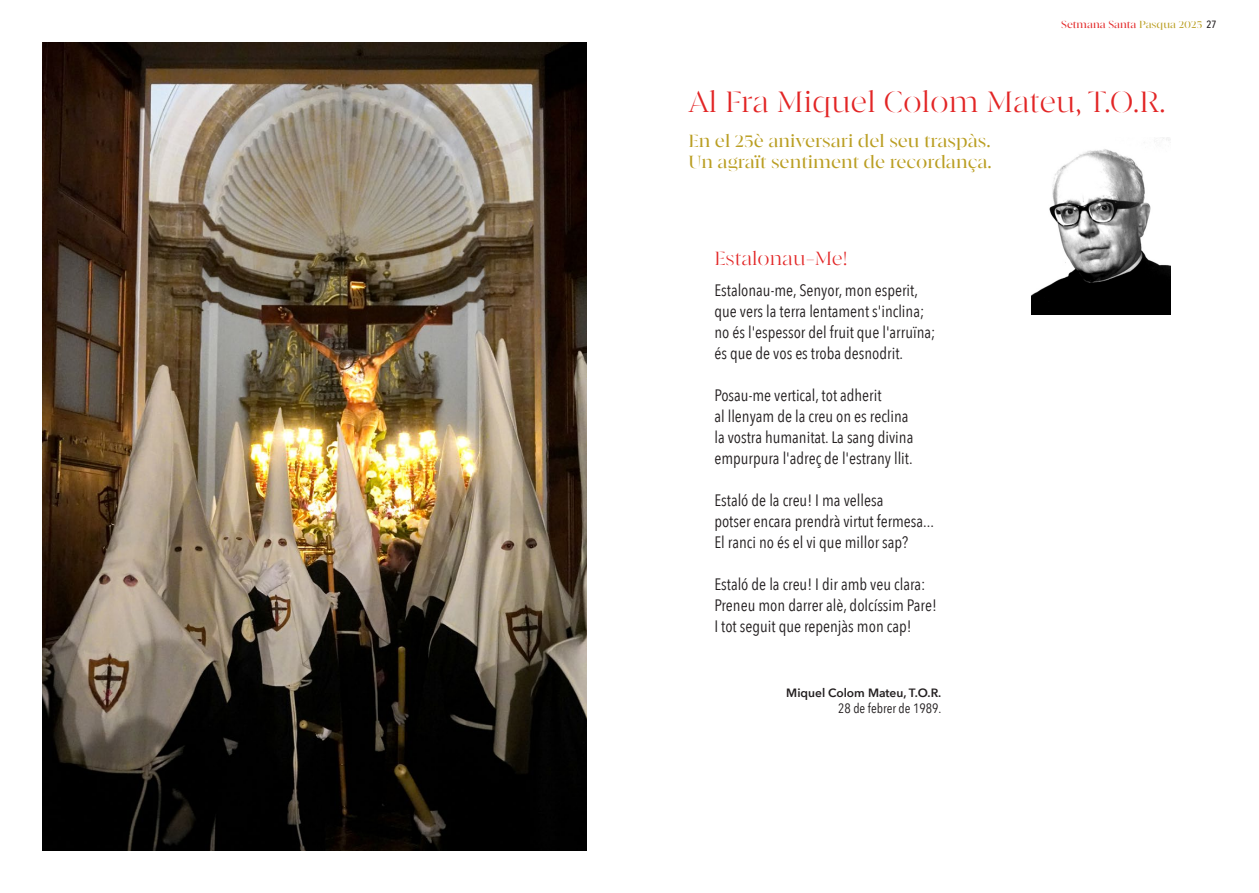
<style>
.page{position:relative;width:1259px;height:893px;background:#fff}
.page>*{position:absolute;margin:0;border:0;box-sizing:border-box;transform-origin:0 0}
.t1{font:300 30px "Amarela Stencil";color:#e22525}
.t2{font:300 19.5px "Amarela Stencil";color:#e22525}
.t3{font:18px "Amarela Stencil";color:#ba9e22}
.t4{font:16.5px "Avenir Next Condensed";color:#231f20}
.t5{font:13.5px "Avenir Next Condensed";color:#231f20}
.t6{font:600 12px "Avenir Next";color:#231f20}
.t7{font:10.5px "Amarela Stencil";color:#e22525}
.s1{color:#ba9e22}
.s2{font-family:"Avenir Next Condensed";font-weight:500;color:#231f20}
</style>
<div class="page">
<img style="left:43px;top:43px;width:544px;height:807px">
<img style="left:1031px;top:137px;width:139px;height:177px">
<p class="t7" style="left:1061px;top:17px;width:157px">Setmana Santa <span class="s1">Pasqua 2025</span> <span class="s2">27</span></p>
<p class="t1" style="left:688px;top:83px;width:479px">Al Fra Miquel Colom Mateu, T.O.R.</p>
<p class="t3" style="left:688px;top:130px;width:304px">En el 25è aniversari del seu traspàs.</p>
<p class="t3" style="left:688px;top:151px;width:305px">Un agraït sentiment de recordança.</p>
<p class="t2" style="left:714px;top:246px;width:135px">Estalonau-Me!</p>
<p class="t4" style="left:714px;top:276px;width:205px">Estalonau-me, Senyor, mon esperit,</p>
<p class="t4" style="left:714px;top:297px;width:211px">que vers la terra lentament s'inclina;</p>
<p class="t4" style="left:714px;top:318px;width:222px">no és l'espessor del fruit que l'arruïna;</p>
<p class="t4" style="left:714px;top:339px;width:190px">és que de vos es troba desnodrit.</p>
<p class="t4" style="left:714px;top:381px;width:169px">Posau-me vertical, tot adherit</p>
<p class="t4" style="left:714px;top:402px;width:196px">al llenyam de la creu on es reclina</p>
<p class="t4" style="left:714px;top:423px;width:200px">la vostra humanitat. La sang divina</p>
<p class="t4" style="left:714px;top:444px;width:200px">empurpura l'adreç de l'estrany llit.</p>
<p class="t4" style="left:714px;top:486px;width:170px">Estaló de la creu! I ma vellesa</p>
<p class="t4" style="left:714px;top:507px;width:221px">potser encara prendrà virtut fermesa...</p>
<p class="t4" style="left:714px;top:528px;width:195px">El ranci no és el vi que millor sap?</p>
<p class="t4" style="left:714px;top:570px;width:213px">Estaló de la creu! I dir amb veu clara:</p>
<p class="t4" style="left:714px;top:591px;width:224px">Preneu mon darrer alè, dolcíssim Pare!</p>
<p class="t4" style="left:714px;top:612px;width:199px">I tot seguit que repenjàs mon cap!</p>
<p class="t6" style="left:786px;top:682px;width:157px">Miquel Colom Mateu, T.O.R.</p>
<p class="t5" style="left:838px;top:697px;width:105px">28 de febrer de 1989.</p>
</div>
